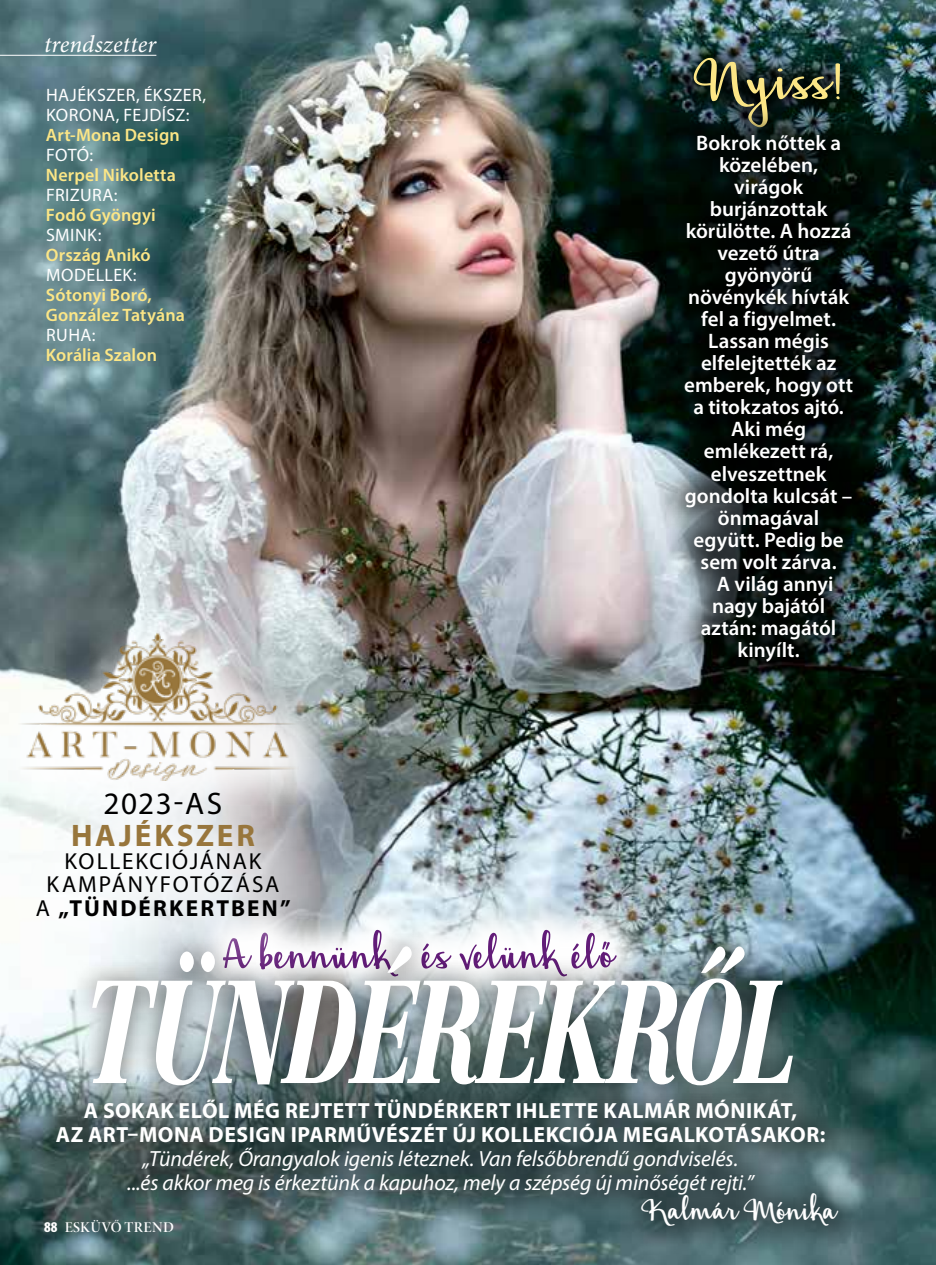
<style>
.page{position:relative;width:936px;height:1265px;background:#fff}
.page>*{position:absolute;margin:0;border:0;box-sizing:border-box;transform-origin:0 0}
.t1{font:italic 143.6px "Centennial Blk Os FPFL";letter-spacing:-.04em;color:#fff;scale:.68 1}
.t2{font:88.4px "Hickory Jack";letter-spacing:.015em;color:#fce686}
.t3{font:65.8px "Hickory Jack";letter-spacing:.02em;color:#621c78;scale:.96 1}
.t4{font:46px "Hickory Jack";letter-spacing:.005em;color:#fff}
.t5{font:700 31.2px "Myriad Pro";letter-spacing:.095em;color:#98763c}
.t6{font:31.2px "Myriad Pro";letter-spacing:.055em;color:#000}
.t7{font:italic 24px "Minion Pro";color:#fff}
.t8{font:23.2px/23.2px "Myriad Pro";letter-spacing:.08em;color:#000;text-align:center}
.t9{font:italic 22px/24px "Myriad Pro";letter-spacing:-.005em;color:#fff;text-align:center}
.t10{font:700 22px/24px "Myriad Pro";letter-spacing:.02em;color:#fff;text-align:center}
.t11{font:600 21px "Myriad Pro";color:#fff}
.t12{font:600 18px/20px "Myriad Pro";letter-spacing:.005em;color:#fce686}
.t13{font:18px/20px "Myriad Pro";letter-spacing:.02em;color:#fff}
.t14{font:15px "Minion Pro Semibold Disp";letter-spacing:.025em;color:#fff}
.s1{font-weight:700}
.s2{font-family:"Myriad Pro";font-weight:900;font-stretch:condensed}
</style>
<div class="page">
<img style="left:0;top:0;width:935px;height:1264px">
<div style="left:27px;top:1068px;width:840px;height:187px;background:#000;opacity:.37"></div>
<svg style="left:359px;top:889px;width:296px;height:34px;background:#c4d2d8"></svg>
<img style="left:664px;top:29px;width:206px;height:77px">
<div style="left:69px;top:923px;width:747px;height:186px;background:#000;opacity:.59"></div>
<div style="left:655px;top:106px;width:226px;height:584px;background:#000;opacity:.74"></div>
<div style="left:0;top:601px;width:358px;height:240px;background:#fff;opacity:.92"></div>
<img style="left:18px;top:632px;width:280px;height:87px">
<div style="left:0;top:719px;width:359px;height:271px;background:#fff;opacity:.8"></div>
<hr style="left:0;top:55px;width:156px;height:1px;background:#fff">
<p class="t7" style="left:44px;top:28px;width:114px">trendszetter</p>
<p class="t13" style="left:46px;top:85px;width:161px">HAJÉKSZER, ÉKSZER,<br>KORONA, FEJDÍSZ:</p>
<p class="t12" style="left:46px;top:125px;width:135px">Art-Mona Design</p>
<p class="t13" style="left:46px;top:145px;width:49px">FOTÓ:</p>
<p class="t12" style="left:46px;top:165px;width:131px">Nerpel Nikoletta</p>
<p class="t13" style="left:46px;top:185px;width:73px">FRIZURA:</p>
<p class="t12" style="left:46px;top:205px;width:111px">Fodó Gyöngyi</p>
<p class="t13" style="left:46px;top:225px;width:57px">SMINK:</p>
<p class="t12" style="left:46px;top:245px;width:106px">Ország Anikó</p>
<p class="t13" style="left:46px;top:265px;width:92px">MODELLEK:</p>
<p class="t12" style="left:46px;top:285px;width:140px">Sótonyi Boró,<br>González Tatyána</p>
<p class="t13" style="left:46px;top:325px;width:51px">RUHA:</p>
<p class="t12" style="left:46px;top:345px;width:112px">Korália Szalon</p>
<h3 class="t6" style="left:103px;top:784px;width:120px">2023-AS</h3>
<h3 class="t5" style="left:71px;top:814px;width:185px">HAJÉKSZER</h3>
<p class="t8" style="left:36px;top:849px;width:256px">KOLLEKCIÓJÁNAK<br>KAMPÁNYFOTÓZÁSA<br>A <span class="s1">„TÜNDÉRKERTBEN”</span></p>
<h2 class="t2" style="left:693px;top:37px;width:153px">Nyiss!</h2>
<p class="t11" style="left:696px;top:130px;width:146px">Bokrok nőttek a</p>
<p class="t11" style="left:719px;top:152px;width:101px">közelében,</p>
<p class="t11" style="left:734px;top:174px;width:70px">virágok</p>
<p class="t11" style="left:709px;top:196px;width:119px">burjánzottak</p>
<p class="t11" style="left:685px;top:218px;width:167px">körülötte. A hozzá</p>
<p class="t11" style="left:717px;top:240px;width:104px">vezető útra</p>
<p class="t11" style="left:724px;top:262px;width:89px">gyönyörű</p>
<p class="t11" style="left:688px;top:284px;width:162px">növénykék hívták</p>
<p class="t11" style="left:701px;top:306px;width:137px">fel a figyelmet.</p>
<p class="t11" style="left:708px;top:328px;width:122px">Lassan mégis</p>
<p class="t11" style="left:701px;top:350px;width:137px">elfelejtették az</p>
<p class="t11" style="left:684px;top:372px;width:170px">emberek, hogy ott</p>
<p class="t11" style="left:693px;top:394px;width:152px">a titokzatos ajtó.</p>
<p class="t11" style="left:731px;top:416px;width:76px">Aki még</p>
<p class="t11" style="left:704px;top:438px;width:131px">emlékezett rá,</p>
<p class="t11" style="left:710px;top:460px;width:117px">elveszettnek</p>
<p class="t11" style="left:684px;top:482px;width:169px">gondolta kulcsát –</p>
<p class="t11" style="left:718px;top:504px;width:103px">önmagával</p>
<p class="t11" style="left:693px;top:526px;width:151px">együtt. Pedig be</p>
<p class="t11" style="left:700px;top:548px;width:138px">sem volt zárva.</p>
<p class="t11" style="left:716px;top:570px;width:118px">A világ annyi</p>
<p class="t11" style="left:712px;top:592px;width:115px">nagy bajától</p>
<p class="t11" style="left:700px;top:614px;width:137px">aztán: magától</p>
<p class="t11" style="left:737px;top:636px;width:64px">kinyílt.</p>
<h3 class="t3" style="left:223px;top:922px;width:408px">A bennünk és velünk élő</h3>
<h1 class="t1" style="left:88px;top:944px;width:1039px">TÜNDÉREKRŐL</h1>
<p class="t10" style="left:56px;top:1097px;width:771px">A SOKAK ELŐL MÉG REJTETT TÜNDÉRKERT IHLETTE KALMÁR MÓNIKÁT,<br>AZ ART–MONA DESIGN IPARMŰVÉSZÉT ÚJ KOLLEKCIÓJA MEGALKOTÁSAKOR:</p>
<p class="t9" style="left:127px;top:1146px;width:628px">„Tündérek, Őrangyalok igenis léteznek. Van felsőbbrendű gondviselés. ...és akkor meg is érkeztünk a kapuhoz, mely a szépség új minőségét rejti.”</p>
<h3 class="t4" style="left:641px;top:1187px;width:196px">Kalmár Mónika</h3>
<p class="t14" style="left:44px;top:1217px;width:131px"><span class="s2">88</span> ESKÜVŐ TREND</p>
</div>
